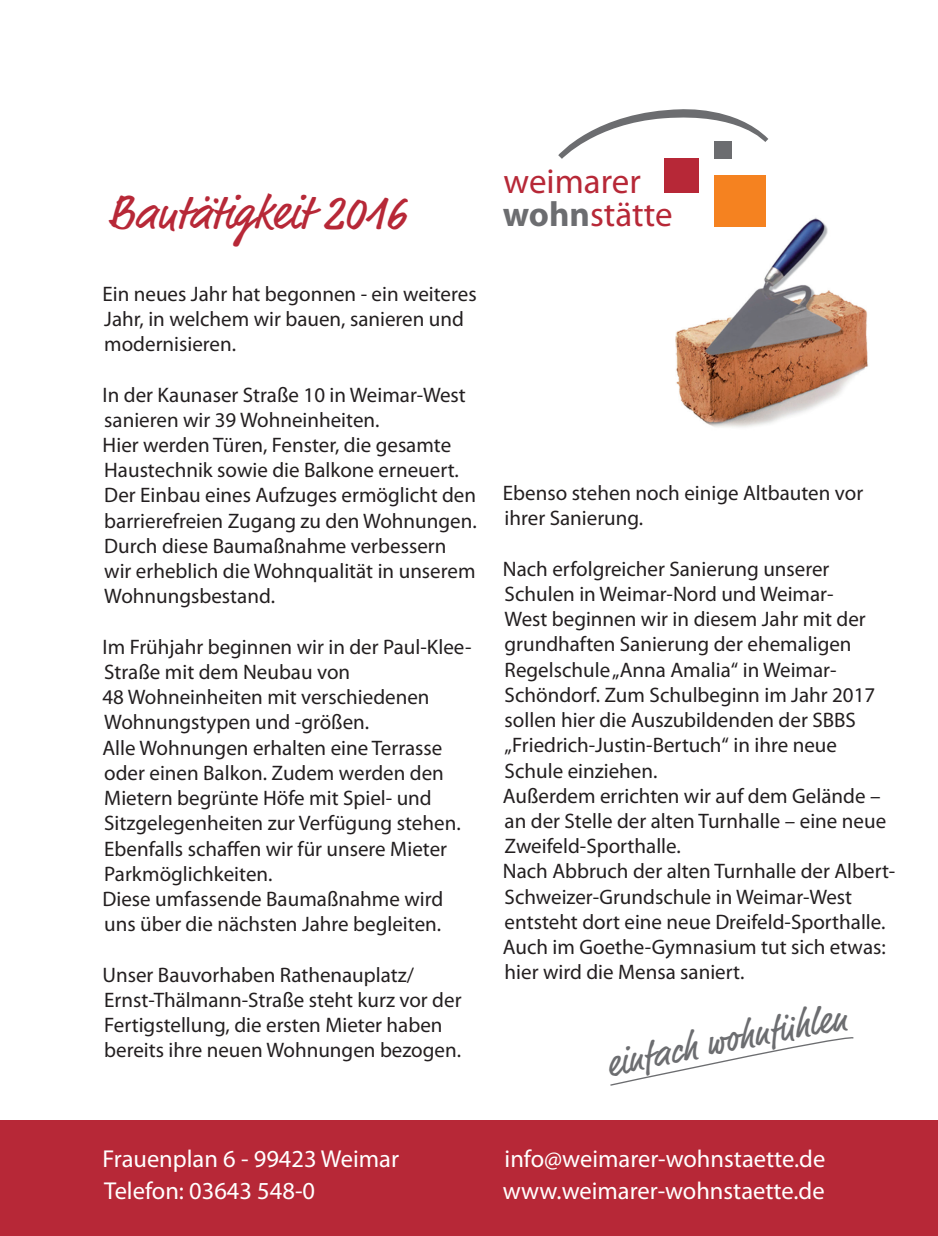
<style>
.page{position:relative;width:938px;height:1236px;background:#fff}
.page>*{position:absolute;margin:0;border:0;box-sizing:border-box;transform-origin:0 0}
.t1{font:47.25px "Market";color:#b72837}
.t2{font:36.75px "Market";color:#6c6d70}
.t3{font:35px/33.4px "Myriad Pro";color:#b72837}
.t4{font:24.5px/31.5px "Myriad Pro";color:#fff}
.t5{font:21px/25.2px "Myriad Pro";color:#231f20}
.s1{font-weight:700;color:#6c6d70}
</style>
<div class="page">
<div style="left:0;top:1120px;width:938px;height:115px;background:#b72837"></div>
<img style="left:675px;top:217px;width:194px;height:210px">
<div style="left:664px;top:158px;width:34px;height:35px;background:#b72837"></div>
<div style="left:714px;top:175px;width:52px;height:52px;background:#f58220"></div>
<svg style="left:558px;top:109px;width:210px;height:50px"></svg>
<svg style="left:610px;top:1037px;width:244px;height:49px"></svg>
<h1 class="t1" style="left:107px;top:184px;width:300px">Bautätigkeit 2016</h1>
<p class="t5" style="left:102px;top:281px;width:375px">Ein neues Jahr hat begonnen - ein weiteres<br>Jahr, in welchem wir bauen, sanieren und modernisieren.</p>
<p class="t5" style="left:102px;top:381px;width:376px">In der Kaunaser Straße 10 in Weimar-West sanieren wir 39 Wohneinheiten.<br>Hier werden Türen, Fenster, die gesamte Haustechnik sowie die Balkone erneuert.<br>Der Einbau eines Aufzuges ermöglicht den barrierefreien Zugang zu den Wohnungen.<br>Durch diese Baumaßnahme verbessern wir erheblich die Wohnqualität in unserem Wohnungsbestand.</p>
<p class="t5" style="left:102px;top:633px;width:370px">Im Frühjahr beginnen wir in der Paul-Klee-Straße mit dem Neubau von<br>48 Wohneinheiten mit verschiedenen Wohnungstypen und -größen.<br>Alle Wohnungen erhalten eine Terrasse oder einen Balkon. Zudem werden den Mietern begrünte Höfe mit Spiel- und Sitzgelegenheiten zur Verfügung stehen.<br>Ebenfalls schaffen wir für unsere Mieter Parkmöglichkeiten.<br>Diese umfassende Baumaßnahme wird uns über die nächsten Jahre begleiten.</p>
<p class="t5" style="left:102px;top:961px;width:360px">Unser Bauvorhaben Rathenauplatz/ Ernst-Thälmann-Straße steht kurz vor der Fertigstellung, die ersten Mieter haben bereits ihre neuen Wohnungen bezogen.</p>
<h3 class="t3" style="left:503px;top:164px;width:171px">weimarer <span class="s1">wohn</span>stätte</h3>
<p class="t5" style="left:503px;top:480px;width:362px">Ebenso stehen noch einige Altbauten vor ihrer Sanierung.</p>
<p class="t5" style="left:503px;top:555px;width:394px">Nach erfolgreicher Sanierung unserer Schulen in Weimar-Nord und Weimar-<br>West beginnen wir in diesem Jahr mit der grundhaften Sanierung der ehemaligen Regelschule „Anna Amalia“ in Weimar-Schöndorf. Zum Schulbeginn im Jahr 2017 sollen hier die Auszubildenden der SBBS „Friedrich-Justin-Bertuch“ in ihre neue Schule einziehen.<br>Außerdem errichten wir auf dem Gelände – an der Stelle der alten Turnhalle – eine neue Zweifeld-Sporthalle.<br>Nach Abbruch der alten Turnhalle der Albert-Schweizer-Grundschule in Weimar-West entsteht dort eine neue Dreifeld-Sporthalle.<br>Auch im Goethe-Gymnasium tut sich etwas: hier wird die Mensa saniert.</p>
<h2 class="t2" style="left:734px;top:1015px;width:73px;rotate:-11deg">hnfüh</h2>
<h2 class="t2" style="left:601px;top:1043px;width:136px;rotate:-12deg">einfach wo</h2>
<p class="t4" style="left:102px;top:1142px;width:298px">Frauenplan 6 - 99423 Weimar<br>Telefon: 03643 548-0</p>
<p class="t4" style="left:503px;top:1142px;width:324px">info@weimarer-wohnstaette.de www.weimarer-wohnstaette.de</p>
</div>
